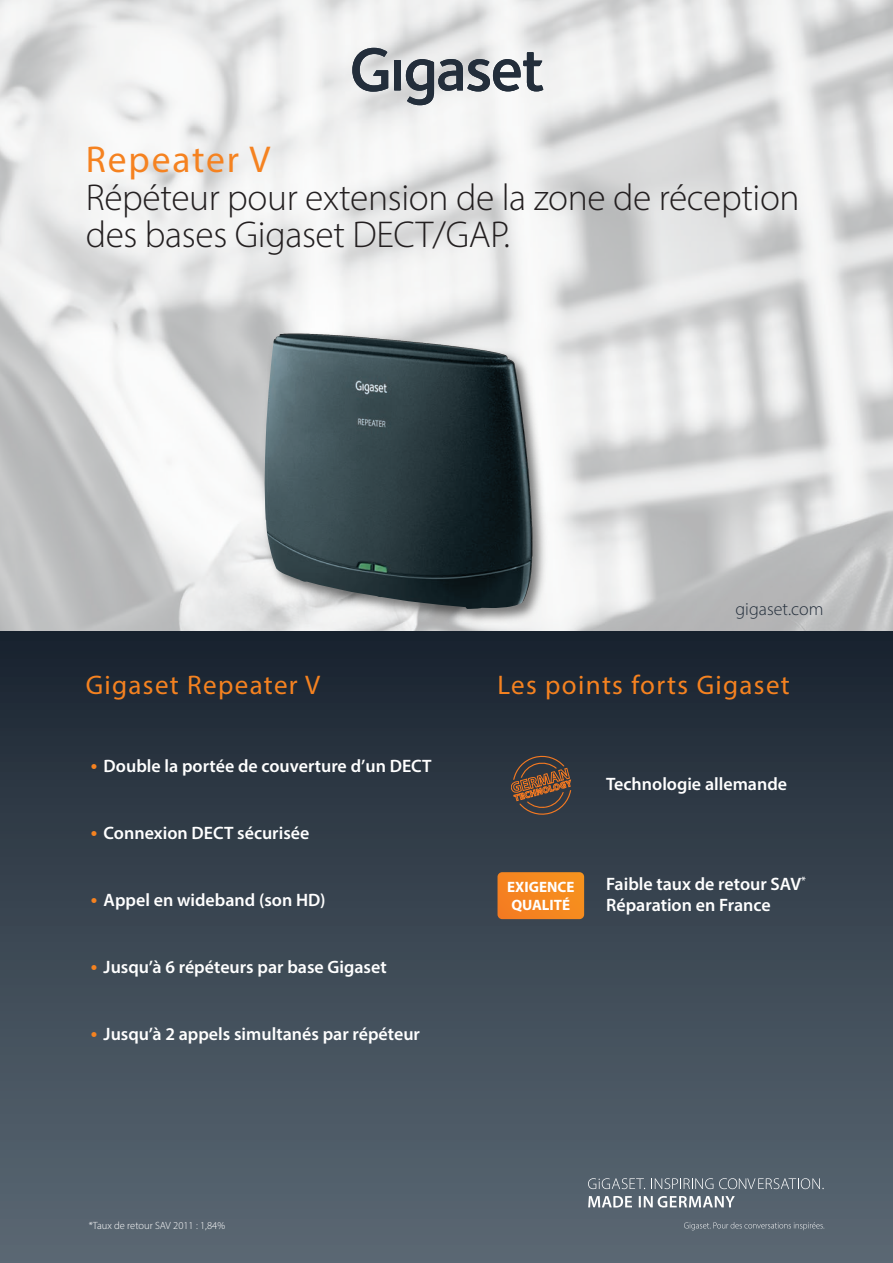
<style>
.page{position:relative;width:893px;height:1263px;background:#fff}
.page>*{position:absolute;margin:0;border:0;box-sizing:border-box;transform-origin:0 0}
.t1{font:300 37.5px/37.5px "Myriad Pro";letter-spacing:-.01em;color:#231f20}
.t2{font:37.5px "Myriad Pro";letter-spacing:.05em;color:#f58220}
.t3{font:27px "Myriad Pro";letter-spacing:.05em;color:#f58220}
.t4{font:600 18px/21.6px "Myriad Pro";color:#fff}
.t5{font:300 18px "Myriad Pro";color:#232e3b}
.t6{font:700 15px/18px "Myriad Pro";color:#fff}
.t7{font:300 10.5px "Myriad Pro";color:#fff}
.s1{font-size:21px;color:#f58220}
</style>
<div class="page">
<div style="left:0;top:631px;width:893px;height:632px;background:linear-gradient(to bottom,#1b2531,#5c6a76)"></div>
<svg style="left:684px;top:1222px;width:140px;height:8px"></svg>
<svg style="left:588px;top:1178px;width:57px;height:11px"></svg>
<svg style="left:651px;top:1178px;width:62px;height:11px"></svg>
<svg style="left:719px;top:1178px;width:105px;height:11px"></svg>
<svg style="left:588px;top:1196px;width:147px;height:11px"></svg>
<svg style="left:511px;top:756px;width:60px;height:59px;background:#5d473a"></svg>
<div style="left:497px;top:872px;width:87px;height:47px;background:#f5871f;border-radius:5px"></div>
<img style="left:243px;top:314px;width:321px;height:330px">
<img style="left:265px;top:331px;width:270px;height:278px">
<svg style="left:352px;top:48px;width:191px;height:57px"></svg>
<h1 class="t2" style="left:86px;top:145px;width:186px">Repeater V</h1>
<h1 class="t1" style="left:86px;top:181px;width:715px">Répéteur pour extension de la zone de réception des bases Gigaset DECT/GAP.</h1>
<p class="t5" style="left:736px;top:602px;width:89px">gigaset.com</p>
<h2 class="t3" style="left:86px;top:675px;width:236px">Gigaset Repeater V</h2>
<h2 class="t3" style="left:497px;top:675px;width:294px">Les points forts Gigaset</h2>
<p class="t4" style="left:91px;top:757px;width:342px"><span class="s1">•</span> Double la portée de couverture d’un DECT</p>
<p class="t4" style="left:91px;top:824px;width:220px"><span class="s1">•</span> Connexion DECT sécurisée</p>
<p class="t4" style="left:91px;top:890px;width:236px"><span class="s1">•</span> Appel en wideband (son HD)</p>
<p class="t6" style="left:507px;top:879px;width:69px">EXIGENCE<br>QUALITÉ</p>
<p class="t4" style="left:91px;top:957px;width:297px"><span class="s1">•</span> Jusqu’à 6 répéteurs par base Gigaset</p>
<p class="t4" style="left:91px;top:1024px;width:331px"><span class="s1">•</span> Jusqu’à 2 appels simultanés par répéteur</p>
<p class="t4" style="left:606px;top:774px;width:182px">Technologie allemande</p>
<p class="t4" style="left:606px;top:874px;width:201px">Faible taux de retour SAV<sup>*<br></sup>Réparation en France</p>
<p class="t7" style="left:89px;top:1221px;width:138px">*Taux de retour SAV 2011 : 1,84%</p>
</div>
